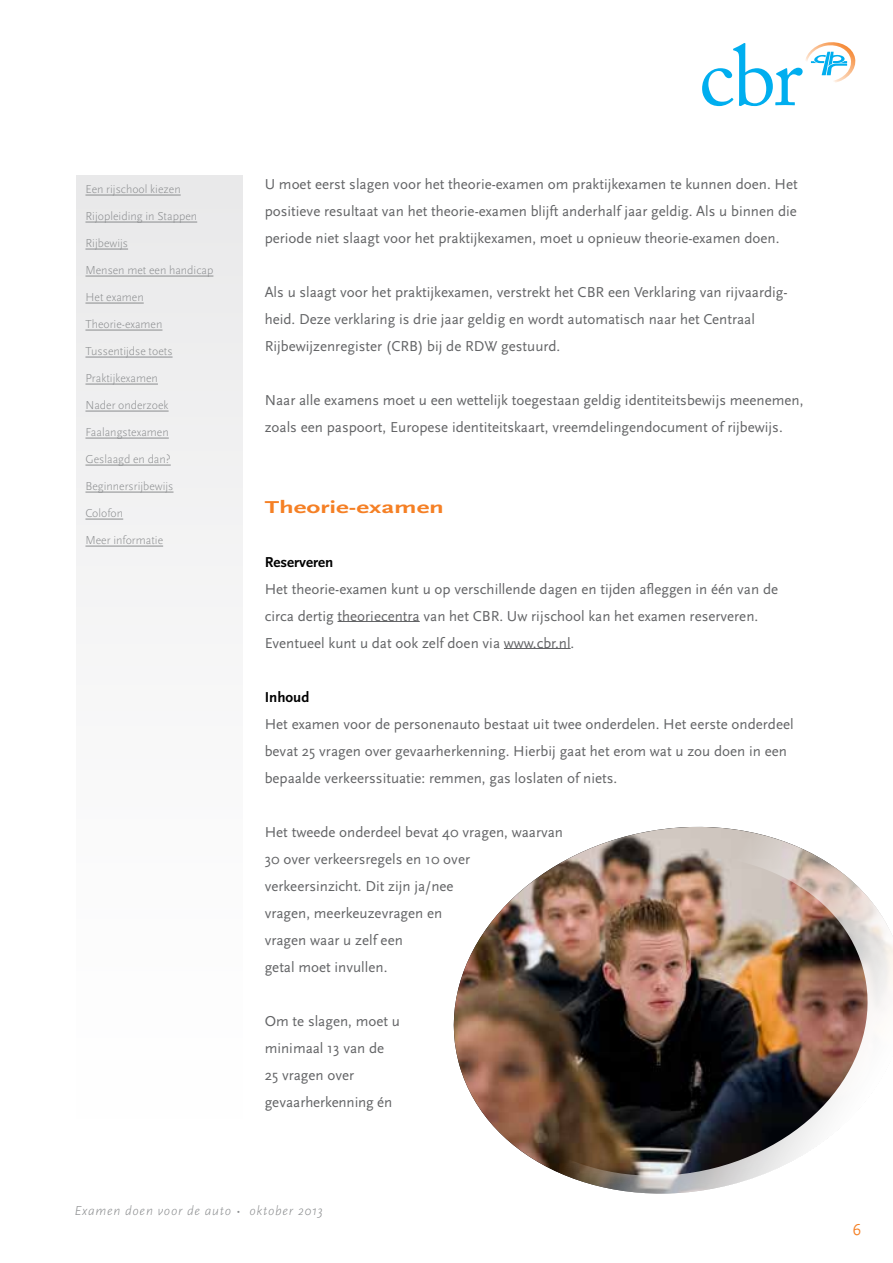
<style>
.page{position:relative;width:893px;height:1263px;background:#fff}
.page>*{position:absolute;margin:0;border:0;box-sizing:border-box;transform-origin:0 0}
.t1{font:700 18px "Scala Sans Pro";color:#f58025;scale:1.5 1}
.t2{font:16.5px "Scala Sans Pro";color:#f58025}
.t3{font:15px/27px "Scala Sans Pro";color:#636466}
.t4{font:700 15px "Scala Sans Pro";color:#000}
.t5{font:italic 300 13.5px "Scala Sans Pro";letter-spacing:.05em;color:#8a8c8e}
.t6{font:300 12px "Scala Sans Pro";color:#8a8c8e}
</style>
<div class="page">
<div style="left:77px;top:175px;width:166px;height:948px;background:#f6f6f6"></div>
<hr style="left:85px;top:195px;width:96px;height:1px;background:#8a8c8e">
<hr style="left:85px;top:222px;width:112px;height:1px;background:#8a8c8e">
<hr style="left:85px;top:249px;width:43px;height:1px;background:#8a8c8e">
<hr style="left:85px;top:276px;width:128px;height:1px;background:#8a8c8e">
<hr style="left:85px;top:303px;width:59px;height:1px;background:#8a8c8e">
<hr style="left:85px;top:330px;width:77px;height:1px;background:#8a8c8e">
<hr style="left:85px;top:357px;width:88px;height:1px;background:#8a8c8e">
<hr style="left:85px;top:384px;width:73px;height:1px;background:#8a8c8e">
<hr style="left:85px;top:411px;width:84px;height:1px;background:#8a8c8e">
<hr style="left:85px;top:438px;width:84px;height:1px;background:#8a8c8e">
<hr style="left:85px;top:465px;width:86px;height:1px;background:#8a8c8e">
<hr style="left:85px;top:492px;width:89px;height:1px;background:#8a8c8e">
<hr style="left:85px;top:519px;width:38px;height:1px;background:#8a8c8e">
<hr style="left:85px;top:546px;width:78px;height:1px;background:#8a8c8e">
<img style="left:453px;top:826px;width:440px;height:368px">
<svg style="left:702px;top:42px;width:153px;height:64px"></svg>
<hr style="left:338px;top:621px;width:82px;height:1px;background:#636466">
<hr style="left:504px;top:648px;width:67px;height:1px;background:#636466">
<p class="t6" style="left:85px;top:181px;width:97px">Een rijschool kiezen</p>
<p class="t6" style="left:85px;top:208px;width:113px">Rijopleiding in Stappen</p>
<p class="t6" style="left:85px;top:235px;width:44px">Rijbewijs</p>
<p class="t6" style="left:85px;top:262px;width:129px">Mensen met een handicap</p>
<p class="t6" style="left:85px;top:289px;width:60px">Het examen</p>
<p class="t6" style="left:85px;top:316px;width:79px">Theorie-examen</p>
<p class="t6" style="left:85px;top:343px;width:89px">Tussentijdse toets</p>
<p class="t6" style="left:85px;top:370px;width:74px">Praktijkexamen</p>
<p class="t6" style="left:85px;top:397px;width:85px">Nader onderzoek</p>
<p class="t6" style="left:85px;top:424px;width:85px">Faalangstexamen</p>
<p class="t6" style="left:85px;top:451px;width:87px">Geslaagd en dan?</p>
<p class="t6" style="left:85px;top:478px;width:90px">Beginnersrijbewijs</p>
<p class="t6" style="left:85px;top:505px;width:39px">Colofon</p>
<p class="t6" style="left:85px;top:532px;width:79px">Meer informatie</p>
<p class="t3" style="left:265px;top:170px;width:535px;text-align:justify">U moet eerst slagen voor het theorie-examen om praktijkexamen te kunnen doen. Het positieve resultaat van het theorie-examen blijft anderhalf jaar geldig. Als u binnen die periode niet slaagt voor het praktijkexamen, moet u opnieuw theorie-examen doen.</p>
<p class="t3" style="left:265px;top:278px;width:524px">Als u slaagt voor het praktijkexamen, verstrekt het CBR een Verklaring van rijvaardig&shy;heid. Deze verklaring is drie jaar geldig en wordt automatisch naar het Centraal<br>Rijbewijzenregister (CRB) bij de RDW gestuurd.</p>
<p class="t3" style="left:265px;top:386px;width:540px">Naar alle examens moet u een wettelijk toegestaan geldig identiteitsbewijs meenemen, zoals een paspoort, Europese identiteitskaart, vreemdelingendocument of rijbewijs.</p>
<p class="t1" style="left:265px;top:495px;width:121px">Theorie-examen</p>
<p class="t4" style="left:265px;top:552px;width:70px">Reserveren</p>
<p class="t3" style="left:265px;top:575px;width:515px">Het theorie-examen kunt u op verschillende dagen en tijden afleggen in één van de circa dertig theoriecentra van het CBR. Uw rijschool kan het examen reserveren.<br>Eventueel kunt u dat ook zelf doen via www.cbr.nl.</p>
<p class="t4" style="left:265px;top:687px;width:46px">Inhoud</p>
<p class="t3" style="left:265px;top:710px;width:530px">Het examen voor de personenauto bestaat uit twee onderdelen. Het eerste onderdeel bevat 25 vragen over gevaarherkenning. Hierbij gaat het erom wat u zou doen in een bepaalde verkeerssituatie: remmen, gas loslaten of niets.</p>
<p class="t3" style="left:265px;top:818px;width:300px">Het tweede onderdeel bevat 40 vragen, waarvan<br>30 over verkeersregels en 10 over verkeersinzicht. Dit zijn ja/nee<br>vragen, meerkeuzevragen en<br>vragen waar u zelf een<br>getal moet invullen.</p>
<p class="t3" style="left:265px;top:1007px;width:137px">Om te slagen, moet u minimaal 13 van de<br>25 vragen over gevaarherkenning én</p>
<p class="t5" style="left:74px;top:1202px;width:250px">Examen doen voor de auto • oktober 2013</p>
<p class="t2" style="left:853px;top:1219px;width:10px">6</p>
</div>
